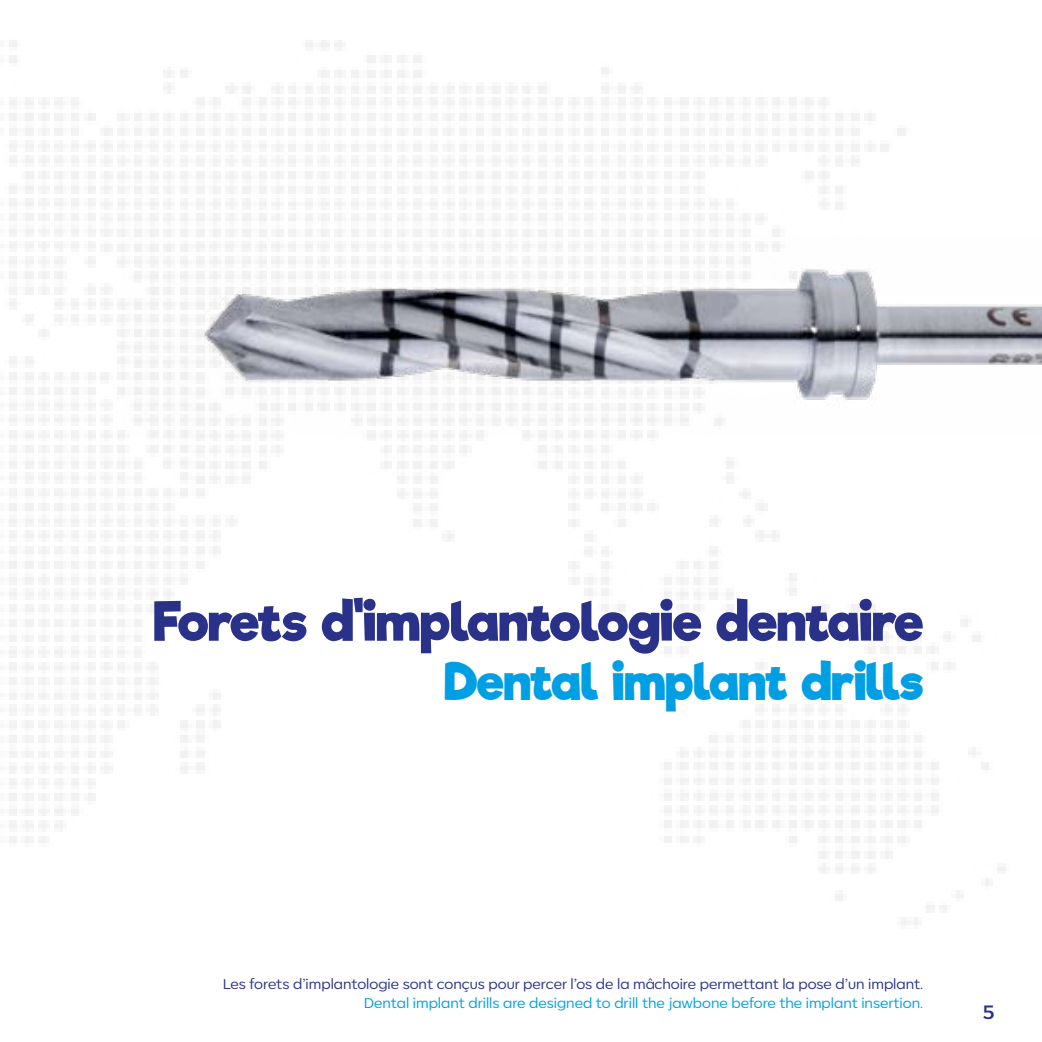
<style>
.page{position:relative;width:1042px;height:1042px;background:#fff}
.page>*{position:absolute;margin:0;border:0;box-sizing:border-box;transform-origin:0 0}
.t1{font:700 52.5px "Riffic Free";letter-spacing:-.005em;color:#2a3189}
.t2{font:700 49px "Riffic Free";letter-spacing:-.005em;color:#009fe3}
.t3{font:700 19.25px "Corsa Grotesk";color:#2a3189}
.t4{font:14px "Corsa Grotesk";color:#2a3189}
.t5{font:14px "Corsa Grotesk";color:#009fe3}
</style>
<div class="page">
<img style="left:122px;top:235px;width:920px;height:200px">
<h1 class="t1" style="left:154px;top:590px;width:771px">Forets d'implantologie dentaire</h1>
<h2 class="t2" style="left:444px;top:652px;width:480px">Dental implant drills</h2>
<p class="t4" style="left:223px;top:975px;width:702px">Les forets d’implantologie sont conçus pour percer l’os de la mâchoire permettant la pose d’un implant.</p>
<p class="t5" style="left:364px;top:994px;width:561px">Dental implant drills are designed to drill the jawbone before the implant insertion.</p>
<h3 class="t3" style="left:983px;top:1000px;width:13px">5</h3>
</div>
